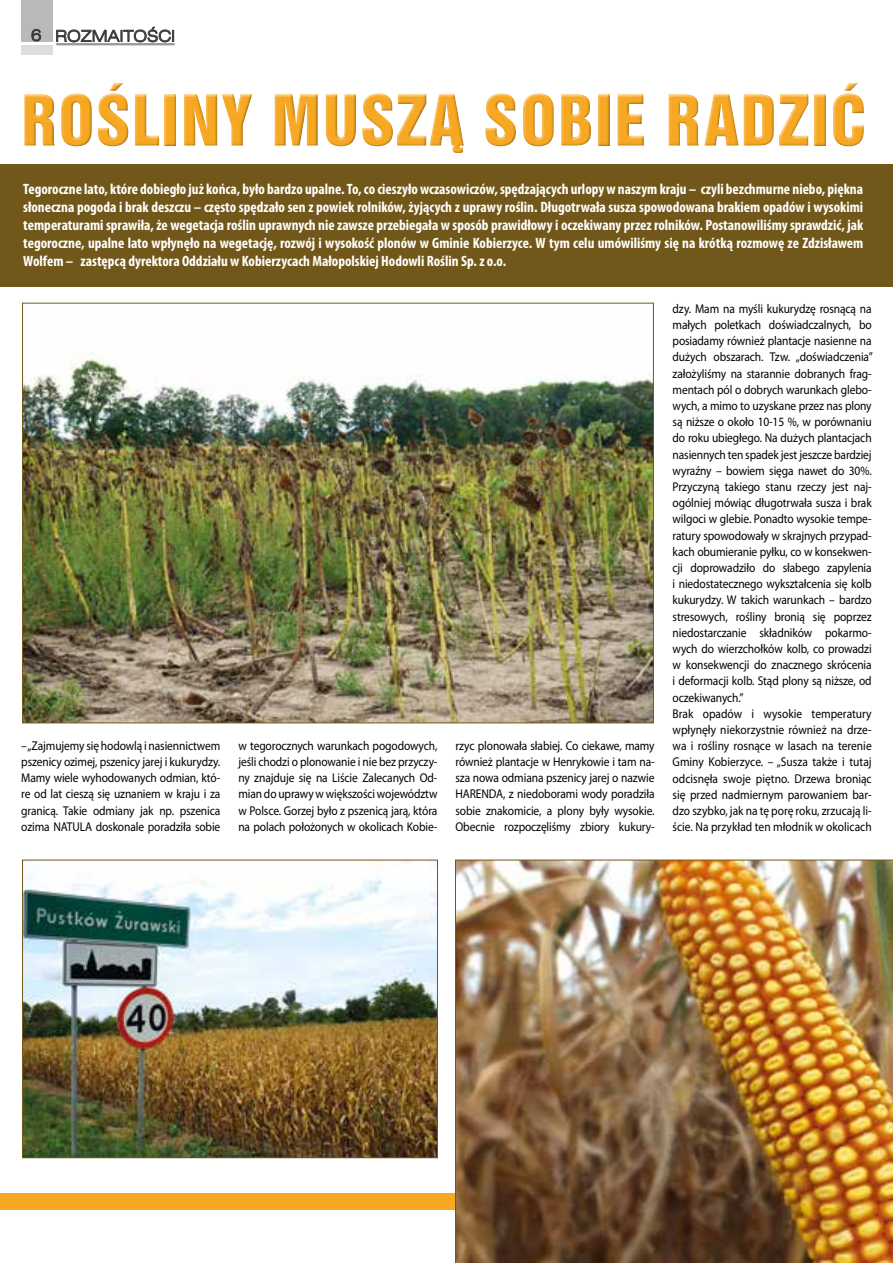
<style>
.page{position:relative;width:893px;height:1263px;background:#fff}
.page>*{position:absolute;margin:0;border:0;box-sizing:border-box;transform-origin:0 0}
.t1{font:64.5px "Swis 921 EU";letter-spacing:.03em;color:#f7a823}
.t2{font:15.75px "Swis 721 Lt Ex EU";color:#3c3c3b}
.t3{font:700 condensed 15px/18px "Myriad Pro";color:#fff;text-align:justify}
.t4{font:12.75px/16.2px "Myriad Pro";letter-spacing:-.01em;color:#000;text-align:justify;scale:.9 1}
.s1{color:#373636}
</style>
<div class="page">
<div style="left:22px;top:82px;width:871px;height:73px;background:#000;opacity:.35"></div>
<div style="left:0;top:1194px;width:893px;height:16px;background:#f7a823"></div>
<div style="left:0;top:165px;width:893px;height:122px;background:#71581a"></div>
<img style="left:455px;top:860px;width:438px;height:403px">
<img style="left:24px;top:876px;width:412px;height:280px">
<div style="left:22px;top:860px;width:416px;height:298px;border:1px solid #71581a"></div>
<img style="left:24px;top:352px;width:628px;height:369px">
<hr style="left:56px;top:43px;width:119px;height:2px;background:#969699">
<svg style="left:56px;top:26px;width:118px;height:17px"></svg>
<div style="left:21px;top:0;width:32px;height:42px;background:#b9b9b8"></div>
<div style="left:21px;top:45px;width:32px;height:10px;background:#ddd"></div>
<svg style="left:31px;top:29px;width:10px;height:13px"></svg>
<p class="t2" style="left:31px;top:27px;width:146px"><span class="s1">6</span> ROZMAITOŚCI</p>
<h1 class="t1" style="left:21px;top:78px;width:846px">ROŚLINY MUSZĄ SOBIE RADZIĆ</h1>
<p class="t3" style="left:23px;top:180px;width:842px">Tegoroczne lato, które dobiegło już końca, było bardzo upalne. To, co cieszyło wczasowiczów, spędzających urlopy w naszym kraju – czyli bezchmurne niebo, piękna słoneczna pogoda i brak deszczu – często spędzało sen z powiek rolników, żyjących z uprawy roślin. Długotrwała susza spowodowana brakiem opadów i wysokimi temperaturami sprawiła, że wegetacja roślin uprawnych nie zawsze przebiegała w sposób prawidłowy i oczekiwany przez rolników. Postanowiliśmy sprawdzić, jak tegoroczne, upalne lato wpłynęło na wegetację, rozwój i wysokość plonów w Gminie Kobierzyce. W tym celu umówiliśmy się na krótką rozmowę ze Zdzisławem Wolfem – zastępcą dyrektora Oddziału w Kobierzycach Małopolskiej Hodowli Roślin Sp. z o.o.</p>
<p class="t4" style="left:21px;top:737px;width:223px">– „Zajmujemy się hodowlą i nasiennictwem pszenicy ozimej, pszenicy jarej i kukurydzy.<br>Mamy wiele wyhodowanych odmian, któ&shy;re od lat cieszą się uznaniem w kraju i za granicą. Takie odmiany jak np. pszenica ozima NATULA doskonale poradziła sobie</p>
<p class="t4" style="left:238px;top:737px;width:223px">w tegorocznych warunkach pogodowych, jeśli chodzi o plonowanie i nie bez przyczy&shy;ny znajduje się na Liście Zalecanych Od&shy;mian do uprawy w większości województw w Polsce. Gorzej było z pszenicą jarą, która na polach położonych w okolicach Kobie-</p>
<p class="t4" style="left:455px;top:737px;width:223px">rzyc plonowała słabiej. Co ciekawe, mamy również plantacje w Henrykowie i tam na&shy;sza nowa odmiana pszenicy jarej o nazwie HARENDA, z niedoborami wody poradziła sobie znakomicie, a plony były wysokie.<br>Obecnie rozpoczęliśmy zbiory kukury-</p>
<p class="t4" style="left:673px;top:300px;width:224px;text-align:left">dzy. Mam na myśli kukurydzę rosnącą na małych poletkach doświadczalnych, bo posiadamy również plantacje nasienne na dużych obszarach. Tzw. „doświadczenia” założyliśmy na starannie dobranych frag&shy;mentach pól o dobrych warunkach glebo&shy;wych, a mimo to uzyskane przez nas plony są niższe o około 10-15 %, w porównaniu do roku ubiegłego. Na dużych plantacjach nasiennych ten spadek jest jeszcze bardziej wyraźny – bowiem sięga nawet do 30%.<br>Przyczyną takiego stanu rzeczy jest naj&shy;ogólniej mówiąc długotrwała susza i brak wilgoci w glebie. Ponadto wysokie tempe&shy;ratury spowodowały w skrajnych przypad&shy;kach obumieranie pyłku, co w konsekwen&shy;cji doprowadziło do słabego zapylenia i niedostatecznego wykształcenia się kolb kukurydzy. W takich warunkach – bardzo stresowych, rośliny bronią się poprzez niedostarczanie składników pokarmo&shy;wych do wierzchołków kolb, co prowadzi w konsekwencji do znacznego skrócenia i deformacji kolb. Stąd plony są niższe, od oczekiwanych.”<br>Brak opadów i wysokie temperatury wpłynęły niekorzystnie również na drze&shy;wa i rośliny rosnące w lasach na terenie Gminy Kobierzyce. – „Susza także i tutaj odcisnęła swoje piętno. Drzewa broniąc się przed nadmiernym parowaniem bar&shy;dzo szybko, jak na tę porę roku, zrzucają li&shy;ście. Na przykład ten młodnik w okolicach</p>
</div>
